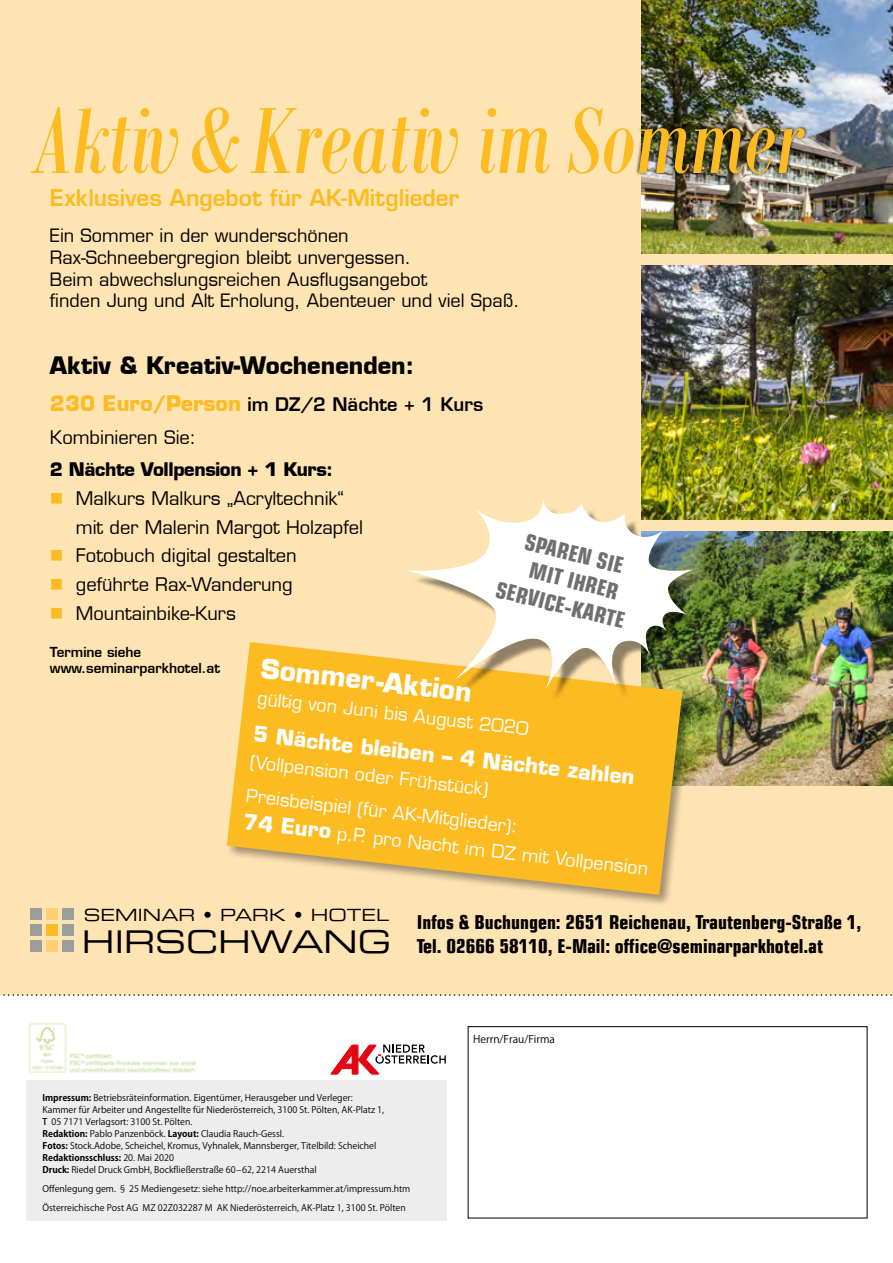
<style>
.page{position:relative;width:893px;height:1263px;background:#fff}
.page>*{position:absolute;margin:0;border:0;box-sizing:border-box;transform-origin:0 0}
.t1{font:italic 102px "Bodoni MT Condensed";color:#fbbb21}
.t2{font:700 27px "Eurostile";color:#fff}
.t3{font:700 23.55px "Eurostile";color:#000}
.t4{font:600 22.5px "Eurostile";color:#fbbb21}
.t5{font:700 condensed 22.2px "Eurostile";color:#706f6f}
.t6{font:700 21px "Eurostile";color:#fff}
.t7{font:700 condensed 19.35px/23.1px "Eurostile";color:#000}
.t8{font:18.3px/28.8px "Eurostile";color:#000}
.t9{font:600 18.3px/32.4px "Eurostile";color:#000}
.t10{font:700 18.3px "Eurostile";letter-spacing:-.02em;color:#000}
.t11{font:18px/21.8px "Eurostile";color:#000}
.t12{font:18px/34px "Eurostile";color:#fff}
.t13{font:16.95px "Eurostile Extended Two";letter-spacing:.005em;color:#000}
.t14{font:600 13.5px/16.2px "Eurostile";color:#000}
.t15{font:10.5px "Koz Go Pro";color:#000}
.t16{font:9px/12px "Koz Go Pro";color:#000}
.s1{font-weight:700;font-size:20.85px;color:#fbbb21}
.s2{font-weight:400}
.s3{color:#fbbb21}
.s4{font-weight:700;font-size:21px}
.s5{font-family:"Eurostile Extended Two";font-weight:400;font-stretch:normal;font-size:31.5px}
.s6{font-weight:700}
.s7{font-weight:500}
</style>
<div class="page">
<div style="left:0;top:0;width:893px;height:994px;background:#ffe4b3"></div>
<img style="left:641px;top:0;width:252px;height:254px">
<img style="left:641px;top:266px;width:252px;height:254px">
<img style="left:695px;top:531px;width:198px;height:254px">
<div style="left:225px;top:641px;width:470px;height:266px;background:#000;opacity:.37"></div>
<svg style="left:227px;top:642px;width:455px;height:253px;background:#f8bf37"></svg>
<div style="left:30px;top:908px;width:12px;height:12px;background:#9d9d9c"></div>
<div style="left:30px;top:924px;width:12px;height:12px;background:#9d9d9c"></div>
<div style="left:30px;top:940px;width:12px;height:12px;background:#9d9d9c"></div>
<div style="left:46px;top:908px;width:12px;height:12px;background:#fed072"></div>
<div style="left:46px;top:924px;width:12px;height:12px;background:#fbbb21"></div>
<div style="left:46px;top:940px;width:12px;height:12px;background:#fed072"></div>
<div style="left:62px;top:908px;width:12px;height:12px;background:#9d9d9c"></div>
<div style="left:62px;top:924px;width:12px;height:12px;background:#9d9d9c"></div>
<div style="left:62px;top:940px;width:12px;height:12px;background:#9d9d9c"></div>
<div style="left:412px;top:504px;width:293px;height:199px;background:#000;opacity:.44"></div>
<svg style="left:407px;top:498px;width:286px;height:192px"></svg>
<div style="left:635px;top:126px;width:174px;height:51px;background:#000;opacity:.75"></div>
<div style="left:468px;top:1026px;width:399px;height:192px;border:1px solid #000"></div>
<div style="left:26px;top:1080px;width:420px;height:140px;background:#ededed"></div>
<svg style="left:330px;top:1044px;width:116px;height:31px"></svg>
<img style="left:28px;top:1023px;width:168px;height:50px">
<svg style="left:0;top:994px;width:893px;height:2px"></svg>
<h1 class="t1" style="left:34px;top:79px;width:770px">Aktiv&amp; Kreativ im Sommer</h1>
<h3 class="t4" style="left:50px;top:183px;width:411px">Exklusives Angebot für AK-Mitglieder</h3>
<h3 class="t11" style="left:50px;top:225px;width:471px">Ein Sommer in der wunderschönen Rax-Schneebergregion bleibt unvergessen.<br>Beim abwechslungsreichen Ausflugsangebot<br>finden Jung und Alt Erholung, Abenteuer und viel Spaß.</h3>
<h3 class="t3" style="left:50px;top:351px;width:366px">Aktiv &amp; Kreativ-Wochenenden:</h3>
<h3 class="t9" style="left:50px;top:388px;width:435px"><span class="s1">230 Euro/Person</span> im DZ/2 Nächte + 1 Kurs<br><span class="s2">Kombinieren Sie:</span></h3>
<h3 class="t10" style="left:50px;top:458px;width:285px">2 Nächte Vollpension + 1 Kurs:</h3>
<h3 class="t8" style="left:76px;top:484px;width:289px;text-indent:-26px"><span class="s3">■</span> Malkurs Malkurs „Acryltechnik“ mit der Malerin Margot Holzapfel</h3>
<h3 class="t8" style="left:50px;top:541px;width:248px"><span class="s3">■</span> Fotobuch digital gestalten</h3>
<h3 class="t8" style="left:50px;top:570px;width:244px"><span class="s3">■</span> geführte Rax-Wanderung</h3>
<h3 class="t8" style="left:50px;top:599px;width:187px"><span class="s3">■</span> Mountainbike-Kurs</h3>
<h3 class="t5" style="left:529px;top:528px;width:102px;rotate:14deg">SPAREN SIE</h3>
<h3 class="t5" style="left:533px;top:557px;width:93px;rotate:14deg">MIT IHRER</h3>
<h3 class="t5" style="left:500px;top:576px;width:134px;rotate:14deg">SERVICE-KARTE</h3>
<h3 class="t14" style="left:50px;top:643px;width:172px">Termine siehe www.seminarparkhotel.at</h3>
<h2 class="t2" style="left:263px;top:650px;width:214px;rotate:7deg">Sommer-Aktion</h2>
<h3 class="t12" style="left:259px;top:682px;width:274px;rotate:6deg">gültig von Juni bis August 2020</h3>
<h3 class="t6" style="left:255px;top:722px;width:385px;rotate:6deg">5 Nächte bleiben – 4 Nächte zahlen</h3>
<h3 class="t12" style="left:252px;top:746px;width:275px;rotate:6deg">(Vollpension oder Frühstück)<br>Preisbeispiel (für AK-Mitglieder):</h3>
<h3 class="t12" style="left:245px;top:808px;width:409px;rotate:6deg"><span class="s4">74 Euro</span> p.P. pro Nacht im DZ mit Vollpension</h3>
<h3 class="t13" style="left:84px;top:903px;width:307px">SEMINAR • PARK • HOTEL</h3>
<h3 class="t7" style="left:82px;top:911px;width:781px;text-indent:335px">Infos &amp; Buchungen: 2651 Reichenau, Trautenberg-Straße 1,<br><span class="s5">HIRSCHWANG</span> Tel. 02666 58110, E-Mail: office@seminarparkhotel.at</h3>
<p class="t16" style="left:43px;top:1091px;width:343px"><span class="s6">Impressum:</span> Betriebsräteinformation. Eigentümer, Herausgeber und Verleger:<br>Kammer für Arbeiter und Angestellte für Niederösterreich, 3100 St. Pölten, AK-Platz 1, <span class="s7">T</span> 05 7171 Verlagsort: 3100 St. Pölten.<br><span class="s6">Redaktion:</span> Pablo Panzenböck. <span class="s6">Layout:</span> Claudia Rauch-Gessl.<br><span class="s6">Fotos:</span> Stock.Adobe, Scheichel, Kromus, Vyhnalek, Mannsberger, Titelbild: Scheichel <span class="s6">Redaktionsschluss:</span> 20. Mai 2020<br><span class="s6">Druck:</span> Riedel Druck GmbH, Bockfließerstraße 60–62, 2214 Auersthal</p>
<p class="t16" style="left:43px;top:1179px;width:369px;line-height:19.4px">Offenlegung gem. § 25 Mediengesetz: siehe http://noe.arbeiterkammer.at/impressum.htm<br>Österreichische Post AG MZ 02Z032287 M AK Niederösterreich, AK-Platz 1, 3100 St. Pölten</p>
<p class="t15" style="left:473px;top:1032px;width:83px">Herrn/Frau/Firma</p>
</div>
